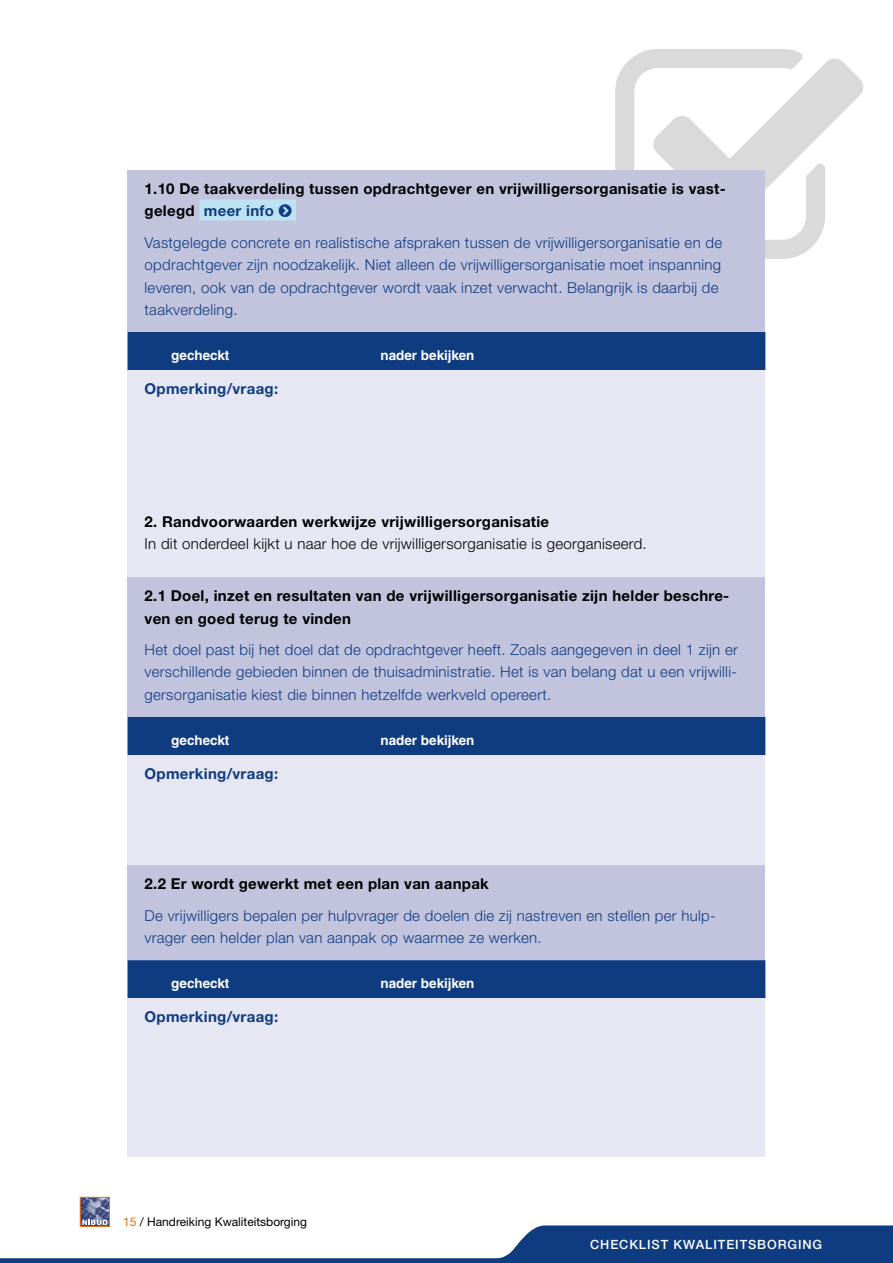
<style>
.page{position:relative;width:893px;height:1263px;background:#fff}
.page>*{position:absolute;margin:0;border:0;box-sizing:border-box;transform-origin:0 0}
.t1{font:300 15px/22.5px "Helvetica Neue LT Std";letter-spacing:.02em;color:#0f3b80}
.Heading_3{font:700 15px/22.5px "Helvetica Neue LT Std";letter-spacing:.02em;color:#000}
.t2{font:300 15px "Helvetica Neue LT Std";letter-spacing:.02em;color:#000}
.opm_vraag{font:700 15px "Helvetica Neue LT Std";letter-spacing:.02em;color:#0f3b80}
.t3{font:700 13.5px "Helvetica LT Std";color:#fff}
.t4{font:500 12.75px "Helvetica Neue LT Std";letter-spacing:.07em;color:#fff}
.t5{font:12px "Helvetica Neue LT Std";color:#000}
.s1{color:#0f3b80}
.s2{color:#ed6b06}
</style>
<div class="page">
<div style="left:128px;top:170px;width:637px;height:987px;background:#e6e7f3"></div>
<img style="left:82px;top:1199px;width:26px;height:21px">
<div style="left:80px;top:1197px;width:30px;height:30px;border:1px solid #ee721e"></div>
<svg style="left:82px;top:1220px;width:26px;height:5px"></svg>
<svg style="left:500px;top:1225px;width:393px;height:33px;background:#1f4888"></svg>
<div style="left:0;top:1258px;width:893px;height:5px;background:#0f3b80"></div>
<div style="left:128px;top:170px;width:637px;height:162px;background:#c2c4de"></div>
<div style="left:128px;top:332px;width:637px;height:38px;background:#0f3b80"></div>
<div style="left:199px;top:200px;width:97px;height:21px;background:#bde3f2"></div>
<div style="left:128px;top:578px;width:637px;height:139px;background:#c2c4de"></div>
<div style="left:128px;top:717px;width:637px;height:38px;background:#0f3b80"></div>
<div style="left:128px;top:866px;width:637px;height:94px;background:#c2c4de"></div>
<div style="left:128px;top:960px;width:637px;height:38px;background:#0f3b80"></div>
<p class="Heading_3" style="left:145px;top:177px;width:583px">1.10 De taakverdeling tussen opdrachtgever en vrijwilligersorganisatie is vast&shy;gelegd <span class="s1">meer info</span></p>
<p class="t1" style="left:145px;top:231px;width:579px">Vastgelegde concrete en realistische afspraken tussen de vrijwilligersorganisatie en de opdrachtgever zijn noodzakelijk. Niet alleen de vrijwilligersorganisatie moet inspanning leveren, ook van de opdrachtgever wordt vaak inzet verwacht. Belangrijk is daarbij de taakverdeling.</p>
<p class="t3" style="left:171px;top:347px;width:60px">gecheckt</p>
<p class="t3" style="left:380px;top:347px;width:96px">nader bekijken</p>
<p class="opm_vraag" style="left:145px;top:379px;width:135px">Opmerking/vraag:</p>
<p class="Heading_3" style="left:145px;top:510px;width:406px">2. Randvoorwaarden werkwijze vrijwilligersorganisatie</p>
<p class="t2" style="left:145px;top:534px;width:504px">In dit onderdeel kijkt u naar hoe de vrijwilligersorganisatie is georganiseerd.</p>
<p class="Heading_3" style="left:145px;top:584px;width:586px">2.1 Doel, inzet en resultaten van de vrijwilligersorganisatie zijn helder beschre&shy;ven en goed terug te vinden</p>
<p class="t1" style="left:145px;top:638px;width:595px;text-align:justify">Het doel past bij het doel dat de opdrachtgever heeft. Zoals aangegeven in deel 1 zijn er verschillende gebieden binnen de thuisadministratie. Het is van belang dat u een vrijwilli&shy;gersorganisatie kiest die binnen hetzelfde werkveld opereert.</p>
<p class="t3" style="left:171px;top:732px;width:60px">gecheckt</p>
<p class="t3" style="left:380px;top:732px;width:96px">nader bekijken</p>
<p class="opm_vraag" style="left:145px;top:764px;width:135px">Opmerking/vraag:</p>
<p class="Heading_3" style="left:145px;top:872px;width:346px">2.2 Er wordt gewerkt met een plan van aanpak</p>
<p class="t1" style="left:145px;top:904px;width:572px">De vrijwilligers bepalen per hulpvrager de doelen die zij nastreven en stellen per hulp&shy;vrager een helder plan van aanpak op waarmee ze werken.</p>
<p class="t3" style="left:171px;top:975px;width:60px">gecheckt</p>
<p class="t3" style="left:380px;top:975px;width:96px">nader bekijken</p>
<p class="opm_vraag" style="left:145px;top:1007px;width:135px">Opmerking/vraag:</p>
<p class="t5" style="left:123px;top:1215px;width:185px"><span class="s2">15</span> / Handreiking Kwaliteitsborging</p>
<p class="t4" style="left:590px;top:1236px;width:234px">CHECKLIST KWALITEITSBORGING</p>
</div>
